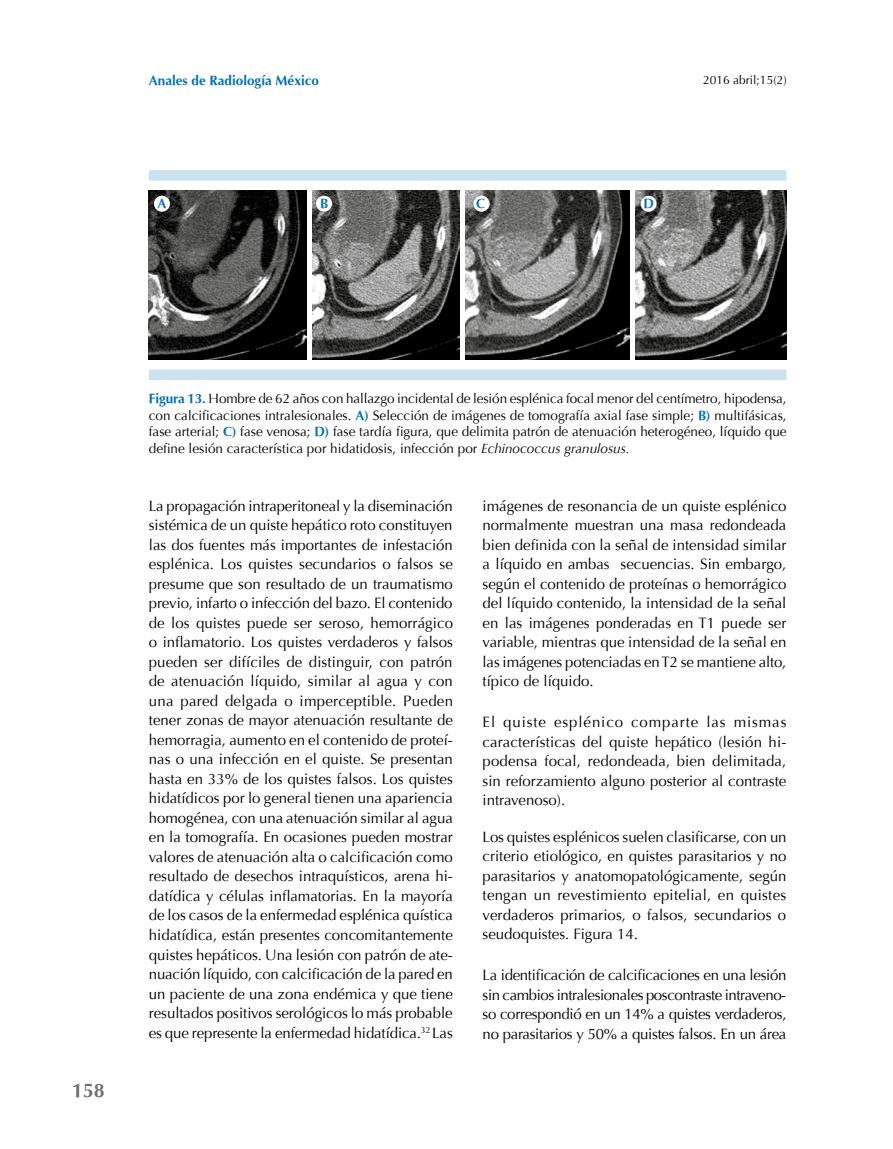
<style>
.page{position:relative;width:893px;height:1149px;background:#fff}
.page>*{position:absolute;margin:0;border:0;box-sizing:border-box;transform-origin:0 0}
.t1{font:700 19.5px "Optima";color:#706f6f}
.t2{font:15px/19.5px "Optima";letter-spacing:-.005em;color:#000;text-align:justify}
.t3{font:13.5px/16.5px "Optima";color:#000;text-align:justify}
.t4{font:700 13.5px "Optima";color:#0070ba}
.t5{font:12px "Optima";color:#000}
.s1{font-weight:700;color:#0070ba}
.s2{font-style:italic}
</style>
<div class="page">
<div style="left:149px;top:369px;width:637px;height:11px;background:#cde2f1"></div>
<div style="left:149px;top:170px;width:637px;height:11px;background:#cde2f1"></div>
<img style="left:149px;top:190px;width:157px;height:169px">
<img style="left:313px;top:190px;width:146px;height:169px">
<img style="left:466px;top:190px;width:163px;height:169px">
<img style="left:635px;top:190px;width:152px;height:169px">
<div style="left:154px;top:196px;width:16px;height:16px;background:#fff;border-radius:50%"></div>
<div style="left:316px;top:196px;width:16px;height:16px;background:#fff;border-radius:50%"></div>
<div style="left:474px;top:196px;width:16px;height:16px;background:#fff;border-radius:50%"></div>
<div style="left:641px;top:196px;width:16px;height:16px;background:#fff;border-radius:50%"></div>
<p class="t4" style="left:149px;top:73px;width:172px">Anales de Radiología México</p>
<p class="t5" style="left:703px;top:73px;width:85px">2016 abril;15(2)</p>
<p class="t4" style="left:157px;top:196px;width:11px">A</p>
<p class="t4" style="left:320px;top:196px;width:10px">B</p>
<p class="t4" style="left:476px;top:196px;width:11px">C</p>
<p class="t4" style="left:643px;top:196px;width:12px">D</p>
<h1 class="t1" style="left:72px;top:1079px;width:34px">158</h1>
<p class="t3" style="left:149px;top:390px;width:639px"><span class="s1">Figura 13.</span> Hombre de 62 años con hallazgo incidental de lesión esplénica focal menor del centímetro, hipodensa, con calcificaciones intralesionales. <span class="s1">A)</span> Selección de imágenes de tomografía axial fase simple; <span class="s1">B)</span> multifásicas, fase arterial; <span class="s1">C)</span> fase venosa; <span class="s1">D)</span> fase tardía figura, que delimita patrón de atenuación heterogéneo, líquido que define lesión característica por hidatidosis, infección por <span class="s2">Echinococcus granulosus.</span></p>
<p class="t2" style="left:149px;top:496px;width:306px">La propagación intraperitoneal y la diseminación sistémica de un quiste hepático roto constituyen las dos fuentes más importantes de infestación esplénica. Los quistes secundarios o falsos se presume que son resultado de un traumatismo previo, infarto o infección del bazo. El contenido de los quistes puede ser seroso, hemorrágico o inflamatorio. Los quistes verdaderos y falsos pueden ser difíciles de distinguir, con patrón de atenuación líquido, similar al agua y con una pared delgada o imperceptible. Pueden tener zonas de mayor atenuación resultante de hemorragia, aumento en el contenido de proteí&shy;nas o una infección en el quiste. Se presentan hasta en 33% de los quistes falsos. Los quistes hidatídicos por lo general tienen una apariencia homogénea, con una atenuación similar al agua en la tomografía. En ocasiones pueden mostrar valores de atenuación alta o calcificación como resultado de desechos intraquísticos, arena hi&shy;datídica y células inflamatorias. En la mayoría de los casos de la enfermedad esplénica quística hidatídica, están presentes concomitantemente quistes hepáticos. Una lesión con patrón de ate&shy;nuación líquido, con calcificación de la pared en un paciente de una zona endémica y que tiene resultados positivos serológicos lo más probable es que represente la enfermedad hidatídica.<sup>32</sup> Las</p>
<p class="t2" style="left:483px;top:496px;width:305px">imágenes de resonancia de un quiste esplénico normalmente muestran una masa redondeada bien definida con la señal de intensidad similar a líquido en ambas secuencias. Sin embargo, según el contenido de proteínas o hemorrágico del líquido contenido, la intensidad de la señal en las imágenes ponderadas en T1 puede ser variable, mientras que intensidad de la señal en las imágenes potenciadas en T2 se mantiene alto, típico de líquido.</p>
<p class="t2" style="left:483px;top:712px;width:305px">El quiste esplénico comparte las mismas características del quiste hepático (lesión hi&shy;podensa focal, redondeada, bien delimitada, sin reforzamiento alguno posterior al contraste intravenoso).</p>
<p class="t2" style="left:483px;top:826px;width:305px">Los quistes esplénicos suelen clasificarse, con un criterio etiológico, en quistes parasitarios y no parasitarios y anatomopatológicamente, según tengan un revestimiento epitelial, en quistes verdaderos primarios, o falsos, secundarios o seudoquistes. Figura 14.</p>
<p class="t2" style="left:483px;top:965px;width:305px">La identificación de calcificaciones en una lesión sin cambios intralesionales poscontraste intraveno&shy;so correspondió en un 14% a quistes verdaderos, no parasitarios y 50% a quistes falsos. En un área</p>
</div>
